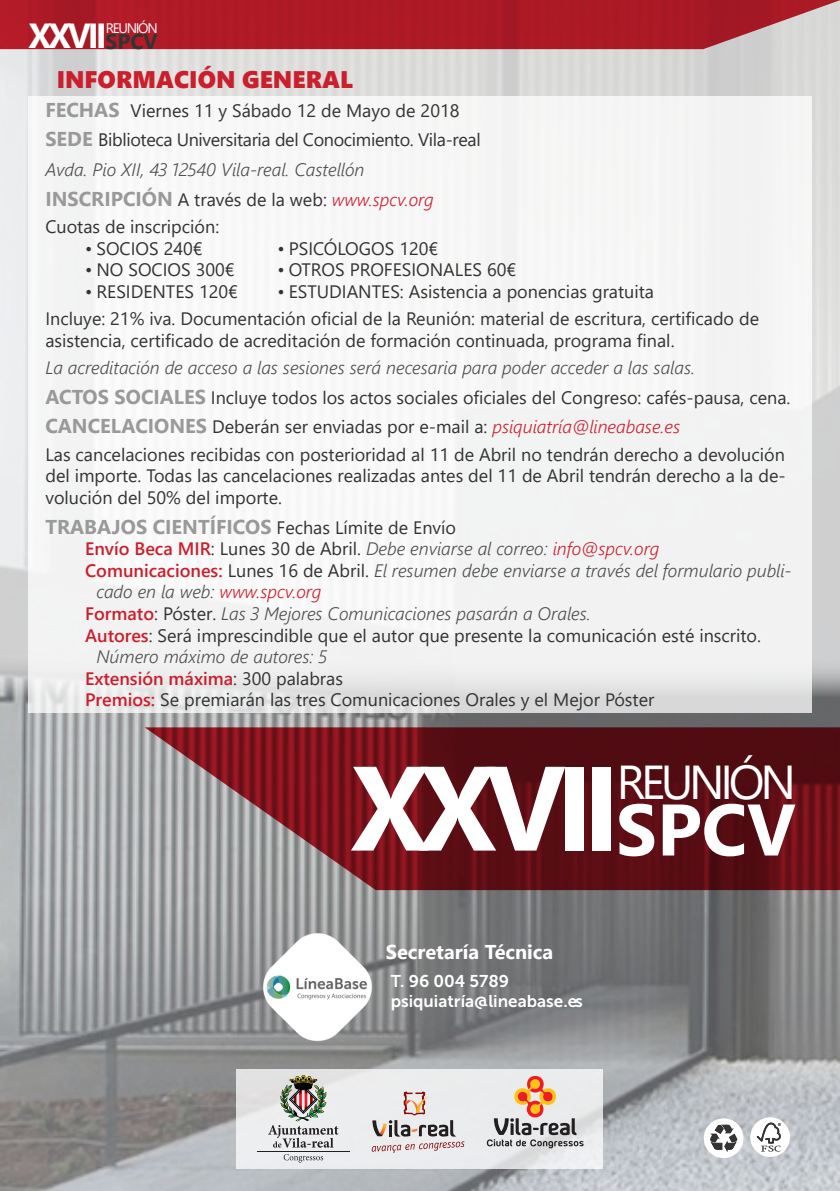
<style>
.page{position:relative;width:840px;height:1191px;background:#fff}
.page>*{position:absolute;margin:0;border:0;box-sizing:border-box;transform-origin:0 0}
.t1{font:700 119.6px "Segoe UI";letter-spacing:-.09em;color:#fff}
.t2{font:47.6px "Segoe UI";letter-spacing:-.09em;color:#fff}
.t3{font:700 34.8px "Segoe UI";letter-spacing:-.09em;color:#fff}
.t4{font:24px "Segoe UI Black";color:#ca1f2d}
.separado_parrafo{font:700 20px "Segoe UI";color:#999}
.t5{font:700 20px "Segoe UI";color:#fff}
.separado_parrafo-2{font:18px/21.6px "Segoe UI";color:#333}
.listas{font:18px/21.6px "Segoe UI";color:#333}
.listas-2{font:italic 300 18px/21.6px "Segoe UI";color:#4d4d4d}
.separado_parrafo-3{font:italic 300 18px "Segoe UI";color:#4d4d4d}
.separado_parrafo-4{font:18px "Segoe UI";letter-spacing:-.02em;color:#333}
.listas-3{font:600 18px "Segoe UI";color:#ca1f2d}
.t6{font:17px/20.4px "Museo Sans 700";color:#fff}
.t7{font:13.8px "Segoe UI";letter-spacing:-.09em;color:#fff}
.s1{font-weight:700;font-size:20px;color:#999}
.s2{font-weight:300;font-style:italic;color:#ca1f2d}
.s3{font-weight:400;font-size:18px;color:#333}
.s4{font-weight:600;font-style:normal;color:#ca1f2d}
.s5{font-weight:400;font-style:normal;color:#333}
.s6{color:#ca1f2d}
.s7{font-weight:600;color:#ca1f2d}
.s8{font-weight:300;font-style:italic;color:#4d4d4d}
.s9{font-weight:400;color:#333}
.s10{font-size:21.2px;color:#333}
.s11{font-size:72.8px}
</style>
<div class="page">
<img style="left:0;top:658px;width:839px;height:533px">
<svg style="left:0;top:0;width:831px;height:49px;background:#ae2732"></svg>
<svg style="left:831px;top:0;width:8px;height:49px"></svg>
<div style="left:28px;top:96px;width:783px;height:617px;background:#f5f5f5"></div>
<svg style="left:237px;top:1069px;width:365px;height:99px;background:#e9e9ea"></svg>
<svg style="left:145px;top:727px;width:694px;height:163px;background:#6e282e"></svg>
<img style="left:257px;top:927px;width:120px;height:119px">
<svg style="left:749px;top:1117px;width:40px;height:40px"></svg>
<svg style="left:756px;top:1122px;width:24px;height:29px"></svg>
<div style="left:703px;top:1118px;width:40px;height:40px;background:#fff;border-radius:50%"></div>
<svg style="left:709px;top:1124px;width:27px;height:27px"></svg>
<svg style="left:486px;top:1075px;width:97px;height:73px;background:#d2c1b8"></svg>
<img style="left:268px;top:1075px;width:70px;height:72px">
<hr style="left:257px;top:1151px;width:92px;height:1px;background:#231f20">
<svg style="left:283px;top:1154px;width:40px;height:8px"></svg>
<svg style="left:371px;top:1091px;width:93px;height:61px;background:#d4cbca"></svg>
<p class="t7" style="left:106px;top:15px;width:54px">REUNIÓN</p>
<p class="t4" style="left:57px;top:62px;width:298px">INFORMACIÓN GENERAL</p>
<p class="separado_parrafo-2" style="left:45px;top:98px;width:415px"><span class="s1">FECHAS</span> Viernes 11 y Sábado 12 de Mayo de 2018</p>
<p class="separado_parrafo-4" style="left:45px;top:123px;width:436px"><span class="s1">SEDE</span> Biblioteca Universitaria del Conocimiento. Vila-real</p>
<p class="separado_parrafo-3" style="left:45px;top:155px;width:320px">Avda. Pio XII, 43 12540 Vila-real. Castellón</p>
<p class="separado_parrafo-2" style="left:45px;top:187px;width:389px"><span class="s1">INSCRIPCIÓN</span> A través de la web: <span class="s2">www.spcv.org</span></p>
<p class="separado_parrafo-2" style="left:45px;top:214px;width:175px">Cuotas de inscripción:</p>
<p class="listas" style="left:85px;top:236px;width:119px">• SOCIOS 240€</p>
<p class="listas" style="left:85px;top:257px;width:151px">• NO SOCIOS 300€</p>
<p class="listas" style="left:85px;top:279px;width:154px">• RESIDENTES 120€</p>
<p class="separado_parrafo-2" style="left:45px;top:306px;width:714px">Incluye: 21% iva. Documentación oficial de la Reunión: material de escritura, certificado de asistencia, certificado de acreditación de formación continuada, programa final.</p>
<p class="separado_parrafo-3" style="left:45px;top:353px;width:650px">La acreditación de acceso a las sesiones será necesaria para poder acceder a las salas.</p>
<p class="separado_parrafo-2" style="left:45px;top:385px;width:746px"><span class="s1">ACTOS SOCIALES</span> Incluye todos los actos sociales oficiales del Congreso: cafés-pausa, cena.</p>
<p class="separado_parrafo-2" style="left:45px;top:414px;width:636px"><span class="s1">CANCELACIONES</span> Deberán ser enviadas por e-mail a: <span class="s2">psiquiatría@lineabase.es</span></p>
<p class="separado_parrafo-2" style="left:45px;top:442px;width:741px;text-align:justify">Las cancelaciones recibidas con posterioridad al 11 de Abril no tendrán derecho a devolución del importe. Todas las cancelaciones realizadas antes del 11 de Abril tendrán derecho a la de&shy;volución del 50% del importe.</p>
<p class="separado_parrafo" style="left:45px;top:507px;width:412px">TRABAJOS CIENTÍFICOS <span class="s3">Fechas Límite de Envío</span></p>
<p class="listas-2" style="left:85px;top:536px;width:575px"><span class="s4">Envío Beca MIR</span><span class="s5">: Lunes 30 de Abril.</span> Debe enviarse al correo: <span class="s6">info@spcv.org</span></p>
<p class="listas-2" style="left:96px;top:558px;width:696px;text-indent:-11px"><span class="s4">Comunicaciones:</span> <span class="s5">Lunes 16 de Abril.</span> El resumen debe enviarse a través del formulario publi&shy;cado en la web: <span class="s6">www.spcv.org</span></p>
<p class="listas-2" style="left:85px;top:601px;width:507px"><span class="s4">Formato</span><span class="s5">: Póster.</span> Las 3 Mejores Comunicaciones pasarán a Orales.</p>
<p class="listas" style="left:96px;top:623px;width:665px;text-indent:-11px"><span class="s7">Autores</span>: Será imprescindible que el autor que presente la comunicación esté inscrito.<br><span class="s8">Número máximo de autores: 5</span></p>
<p class="listas-3" style="left:85px;top:661px;width:259px">Extensión máxima<span class="s9">: 300 palabras</span></p>
<p class="listas" style="left:85px;top:687px;width:570px"><span class="s7">Premios:</span> Se premiarán las tres Comunicaciones Orales y el Mejor Póster</p>
<p class="t3" style="left:28px;top:2px;width:131px">XXVII<span class="s10">SPCV</span></p>
<p class="listas" style="left:277px;top:236px;width:162px">• PSICÓLOGOS 120€</p>
<p class="listas" style="left:277px;top:257px;width:240px">• OTROS PROFESIONALES 60€</p>
<p class="listas" style="left:277px;top:279px;width:378px">• ESTUDIANTES: Asistencia a ponencias gratuita</p>
<p class="t2" style="left:616px;top:737px;width:181px">REUNIÓN</p>
<p class="t1" style="left:350px;top:695px;width:446px">XXVII<span class="s11">SPCV</span></p>
<p class="t5" style="left:385px;top:933px;width:169px">Secretaría Técnica</p>
<p class="t6" style="left:391px;top:970px;width:193px">T. 96 004 5789 psiquiatría@lineabase.es</p>
</div>
